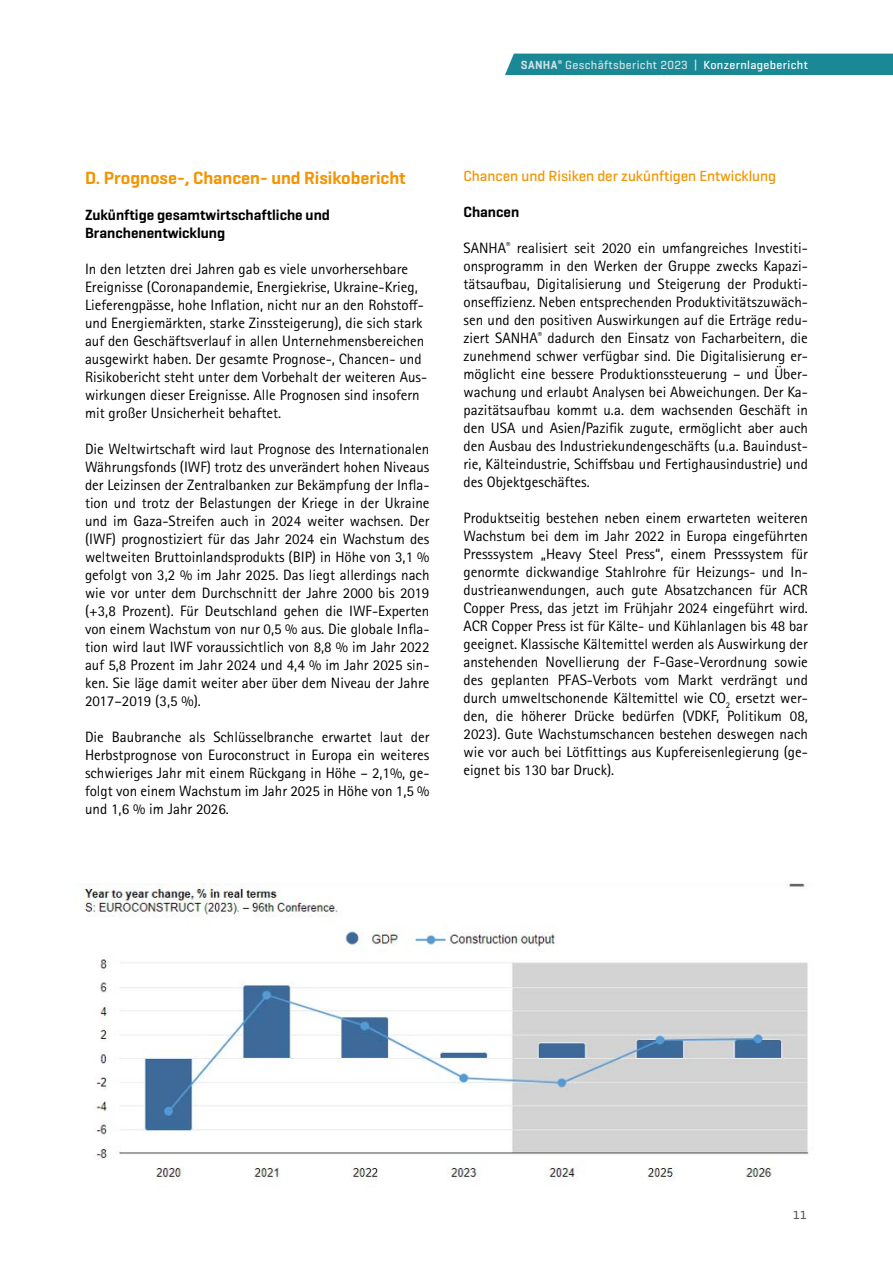
<style>
.page{position:relative;width:893px;height:1263px;background:#fff}
.page>*{position:absolute;margin:0;border:0;box-sizing:border-box;transform-origin:0 0}
.t1{font:600 18px "Geogrotesque";color:#f39400}
.t2{font:15px/18px "Rotis Sans Serif Pro";color:#000;text-align:justify}
.t3{font:600 15px/18px "Geogrotesque";color:#000}
.t4{font:500 15px "Geogrotesque";color:#f39400}
.t5{font:500 12px "Geogrotesque";letter-spacing:.03em;color:#d2e3e6}
.t6{font:500 12px "Geogrotesque";color:#58585a}
.s1{font-weight:600}
.s2{color:#fff}
</style>
<div class="page">
<img style="left:75px;top:883px;width:734px;height:298px">
<div style="left:505px;top:54px;width:388px;height:21px;background:#1a8995"></div>
<p class="t5" style="left:521px;top:57px;width:289px"><span class="s1">SANHA</span><sup>®</sup> Geschäftsbericht 2023 | <span class="s2">Konzernlagebericht</span></p>
<p class="t1" style="left:85px;top:166px;width:322px">D. Prognose-, Chancen- und Risikobericht</p>
<p class="t3" style="left:85px;top:205px;width:246px">Zukünftige gesamtwirtschaftliche und<br>Branchenentwicklung</p>
<p class="t2" style="left:85px;top:260px;width:344px;text-align:left">In den letzten drei Jahren gab es viele unvorhersehbare Ereignisse (Coronapandemie, Energiekrise, Ukraine-Krieg, Lieferengpässe, hohe Inflation, nicht nur an den Rohstoff&shy;und Energiemärkten, starke Zinssteigerung), die sich stark auf den Geschäftsverlauf in allen Unternehmensbereichen ausgewirkt haben. Der gesamte Prognose-, Chancen- und Risikobericht steht unter dem Vorbehalt der weiteren Aus&shy;wirkungen dieser Ereignisse. Alle Prognosen sind insofern mit großer Unsicherheit behaftet.</p>
<p class="t2" style="left:85px;top:440px;width:346px">Die Weltwirtschaft wird laut Prognose des Internationalen Währungsfonds (IWF) trotz des unverändert hohen Niveaus der Leizinsen der Zentralbanken zur Bekämpfung der Infla&shy;tion und trotz der Belastungen der Kriege in der Ukraine und im Gaza-Streifen auch in 2024 weiter wachsen. Der (IWF) prognostiziert für das Jahr 2024 ein Wachstum des weltweiten Bruttoinlandsprodukts (BIP) in Höhe von 3,1 % gefolgt von 3,2 % im Jahr 2025. Das liegt allerdings nach wie vor unter dem Durchschnitt der Jahre 2000 bis 2019 (+3,8 Prozent). Für Deutschland gehen die IWF-Experten von einem Wachstum von nur 0,5 % aus. Die globale Infla&shy;tion wird laut IWF voraussichtlich von 8,8 % im Jahr 2022 auf 5,8 Prozent im Jahr 2024 und 4,4 % im Jahr 2025 sin&shy;ken. Sie läge damit weiter aber über dem Niveau der Jahre 2017–2019 (3,5 %).</p>
<p class="t2" style="left:85px;top:728px;width:346px">Die Baubranche als Schlüsselbranche erwartet laut der Herbstprognose von Euroconstruct in Europa ein weiteres schwieriges Jahr mit einem Rückgang in Höhe – 2,1%, ge&shy;folgt von einem Wachstum im Jahr 2025 in Höhe von 1,5 % und 1,6 % im Jahr 2026.</p>
<p class="t4" style="left:463px;top:167px;width:314px">Chancen und Risiken der zukünftigen Entwicklung</p>
<p class="t3" style="left:463px;top:203px;width:57px">Chancen</p>
<p class="t2" style="left:463px;top:239px;width:346px">SANHA<sup>®</sup> realisiert seit 2020 ein umfangreiches Investiti&shy;onsprogramm in den Werken der Gruppe zwecks Kapazi&shy;tätsaufbau, Digitalisierung und Steigerung der Produkti&shy;onseffizienz. Neben entsprechenden Produktivitätszuwäch&shy;sen und den positiven Auswirkungen auf die Erträge redu&shy;ziert SANHA<sup>®</sup> dadurch den Einsatz von Facharbeitern, die zunehmend schwer verfügbar sind. Die Digitalisierung er&shy;möglicht eine bessere Produktionssteuerung – und Über&shy;wachung und erlaubt Analysen bei Abweichungen. Der Ka&shy;pazitätsaufbau kommt u.a. dem wachsenden Geschäft in den USA und Asien/Pazifik zugute, ermöglicht aber auch den Ausbau des Industriekundengeschäfts (u.a. Bauindust&shy;rie, Kälteindustrie, Schiffsbau und Fertighausindustrie) und des Objektgeschäftes.</p>
<p class="t2" style="left:463px;top:509px;width:346px">Produktseitig bestehen neben einem erwarteten weiteren Wachstum bei dem im Jahr 2022 in Europa eingeführten Presssystem „Heavy Steel Press“, einem Presssystem für genormte dickwandige Stahlrohre für Heizungs- und In&shy;dustrieanwendungen, auch gute Absatzchancen für ACR Copper Press, das jetzt im Frühjahr 2024 eingeführt wird.<br>ACR Copper Press ist für Kälte- und Kühlanlagen bis 48 bar geeignet. Klassische Kältemittel werden als Auswirkung der anstehenden Novellierung der F-Gase-Verordnung sowie des geplanten PFAS-Verbots vom Markt verdrängt und durch umweltschonende Kältemittel wie CO<sub>2</sub> ersetzt wer&shy;den, die höherer Drücke bedürfen (VDKF, Politikum 08, 2023). Gute Wachstumschancen bestehen deswegen nach wie vor auch bei Lötfittings aus Kupfereisenlegierung (ge&shy;eignet bis 130 bar Druck).</p>
<p class="t6" style="left:793px;top:1207px;width:15px">11</p>
</div>
